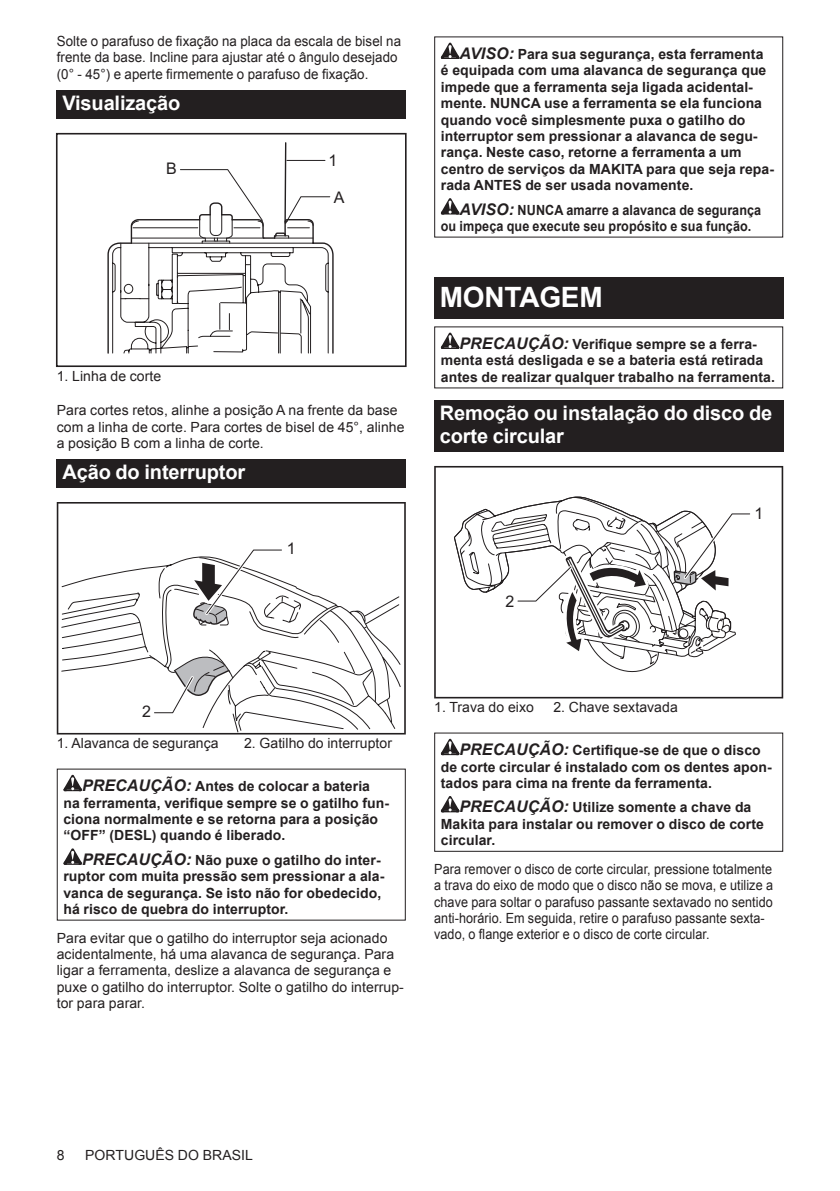
<style>
.page{position:relative;width:840px;height:1191px;background:#fff}
.page>*{position:absolute;margin:0;border:0;box-sizing:border-box;transform-origin:0 0}
.t1{font:700 28px "Arial";letter-spacing:-.01em;color:#fff}
.t2{font:700 20px/23.4px "Arial";letter-spacing:-.01em;color:#fff}
.t3{font:16px "Arial";color:#231f20}
.t4{font:700 14px/16.4px "Arial";letter-spacing:.005em;color:#231f20}
.t5{font:14px/16.4px "Arial";letter-spacing:.005em;color:#231f20}
.t6{font:14px/16.4px "Arial";letter-spacing:.005em;color:#231f20;scale:.9 1}
.t7{font:14px/16.4px "Arial";letter-spacing:.005em;color:#231f20;scale:.95 1}
.t8{font:700 14px/16.4px "Arial";letter-spacing:.005em;color:#231f20;scale:.9 1}
.s1{font-style:italic;font-size:16px}
</style>
<div class="page">
<div style="left:57px;top:90px;width:348px;height:29px;background:#231f20"></div>
<div style="left:56px;top:133px;width:350px;height:234px;border:2px solid #231f20"></div>
<hr style="left:284px;top:143px;width:2px;height:79px;background:#231f20">
<svg style="left:107px;top:159px;width:227px;height:195px"></svg>
<div style="left:57px;top:459px;width:348px;height:29px;background:#231f20"></div>
<svg style="left:57px;top:502px;width:348px;height:232px"></svg>
<svg style="left:61px;top:547px;width:338px;height:168px"></svg>
<svg style="left:63px;top:775px;width:19px;height:16px"></svg>
<svg style="left:63px;top:848px;width:19px;height:16px"></svg>
<svg style="left:440px;top:43px;width:19px;height:16px"></svg>
<svg style="left:440px;top:198px;width:19px;height:16px"></svg>
<div style="left:434px;top:277px;width:348px;height:41px;background:#231f20"></div>
<svg style="left:440px;top:332px;width:19px;height:17px"></svg>
<div style="left:434px;top:400px;width:348px;height:52px;background:#231f20"></div>
<svg style="left:434px;top:466px;width:348px;height:232px"></svg>
<svg style="left:453px;top:466px;width:299px;height:212px"></svg>
<svg style="left:440px;top:738px;width:19px;height:17px"></svg>
<svg style="left:440px;top:796px;width:19px;height:16px"></svg>
<p class="t7" style="left:57px;top:33px;width:364px">Solte o parafuso de fixação na placa da escala de bisel na frente da base. Incline para ajustar até o ângulo desejado (0° - 45°) e aperte firmemente o parafuso de fixação.</p>
<h2 class="t2" style="left:62px;top:92px;width:119px">Visualização</h2>
<p class="t3" style="left:166px;top:158px;width:12px">B</p>
<p class="t3" style="left:328px;top:149px;width:10px">1</p>
<p class="t3" style="left:333px;top:186px;width:12px">A</p>
<p class="t5" style="left:57px;top:367px;width:106px">1. Linha de corte</p>
<p class="t5" style="left:57px;top:402px;width:349px">Para cortes retos, alinhe a posição A na frente da base com a linha de corte. Para cortes de bisel de 45°, alinhe a posição B com a linha de corte.</p>
<h2 class="t2" style="left:62px;top:461px;width:184px">Ação do interruptor</h2>
<p class="t3" style="left:286px;top:538px;width:10px">1</p>
<p class="t4" style="left:440px;top:46px;width:334px;text-indent:19px"><span class="s1">AVISO:</span> Para sua segurança, esta ferramenta é equipada com uma alavanca de segurança que impede que a ferramenta seja ligada acidental&shy;mente. NUNCA use a ferramenta se ela funciona quando você simplesmente puxa o gatilho do interruptor sem pressionar a alavanca de segu&shy;rança. Neste caso, retorne a ferramenta a um centro de serviços da MAKITA para que seja repa&shy;rada ANTES de ser usada novamente.</p>
<p class="t8" style="left:440px;top:202px;width:357px;text-indent:19px"><span class="s1">AVISO:</span> NUNCA amarre a alavanca de segurança ou impeça que execute seu propósito e sua função.</p>
<h1 class="t1" style="left:439px;top:278px;width:164px">MONTAGEM</h1>
<p class="t4" style="left:440px;top:336px;width:335px;text-indent:19px"><span class="s1">PRECAUÇÃO:</span> Verifique sempre se a ferra&shy;menta está desligada e se a bateria está retirada antes de realizar qualquer trabalho na ferramenta.</p>
<h2 class="t2" style="left:439px;top:402px;width:334px">Remoção ou instalação do disco de corte circular</h2>
<p class="t3" style="left:505px;top:590px;width:10px">2</p>
<p class="t3" style="left:754px;top:503px;width:10px">1</p>
<p class="t3" style="left:142px;top:701px;width:10px">2</p>
<p class="t5" style="left:57px;top:735px;width:163px">1. Alavanca de segurança</p>
<p class="t5" style="left:244px;top:735px;width:149px">2. Gatilho do interruptor</p>
<p class="t4" style="left:63px;top:778px;width:327px;text-indent:19px"><span class="s1">PRECAUÇÃO:</span> Antes de colocar a bateria na ferramenta, verifique sempre se o gatilho fun&shy;ciona normalmente e se retorna para a posição “OFF” (DESL) quando é liberado.</p>
<p class="t4" style="left:63px;top:852px;width:322px;text-indent:19px"><span class="s1">PRECAUÇÃO:</span> Não puxe o gatilho do inter&shy;ruptor com muita pressão sem pressionar a ala&shy;vanca de segurança. Se isto não for obedecido, há risco de quebra do interruptor.</p>
<p class="t5" style="left:57px;top:929px;width:348px">Para evitar que o gatilho do interruptor seja acionado acidentalmente, há uma alavanca de segurança. Para ligar a ferramenta, deslize a alavanca de segurança e puxe o gatilho do interruptor. Solte o gatilho do interrup&shy;tor para parar.</p>
<p class="t5" style="left:434px;top:699px;width:101px">1. Trava do eixo</p>
<p class="t5" style="left:553px;top:699px;width:126px">2. Chave sextavada</p>
<p class="t4" style="left:440px;top:742px;width:332px;text-indent:19px"><span class="s1">PRECAUÇÃO:</span> Certifique-se de que o disco de corte circular é instalado com os dentes apon&shy;tados para cima na frente da ferramenta.</p>
<p class="t4" style="left:440px;top:799px;width:324px;text-indent:19px"><span class="s1">PRECAUÇÃO:</span> Utilize somente a chave da<br>Makita para instalar ou remover o disco de corte circular.</p>
<p class="t6" style="left:434px;top:861px;width:378px">Para remover o disco de corte circular, pressione totalmente a trava do eixo de modo que o disco não se mova, e utilize a chave para soltar o parafuso passante sextavado no sentido anti-horário. Em seguida, retire o parafuso passante sexta&shy;vado, o flange exterior e o disco de corte circular.</p>
<p class="t5" style="left:57px;top:1147px;width:9px">8</p>
<p class="t5" style="left:85px;top:1147px;width:169px">PORTUGUÊS DO BRASIL</p>
</div>
